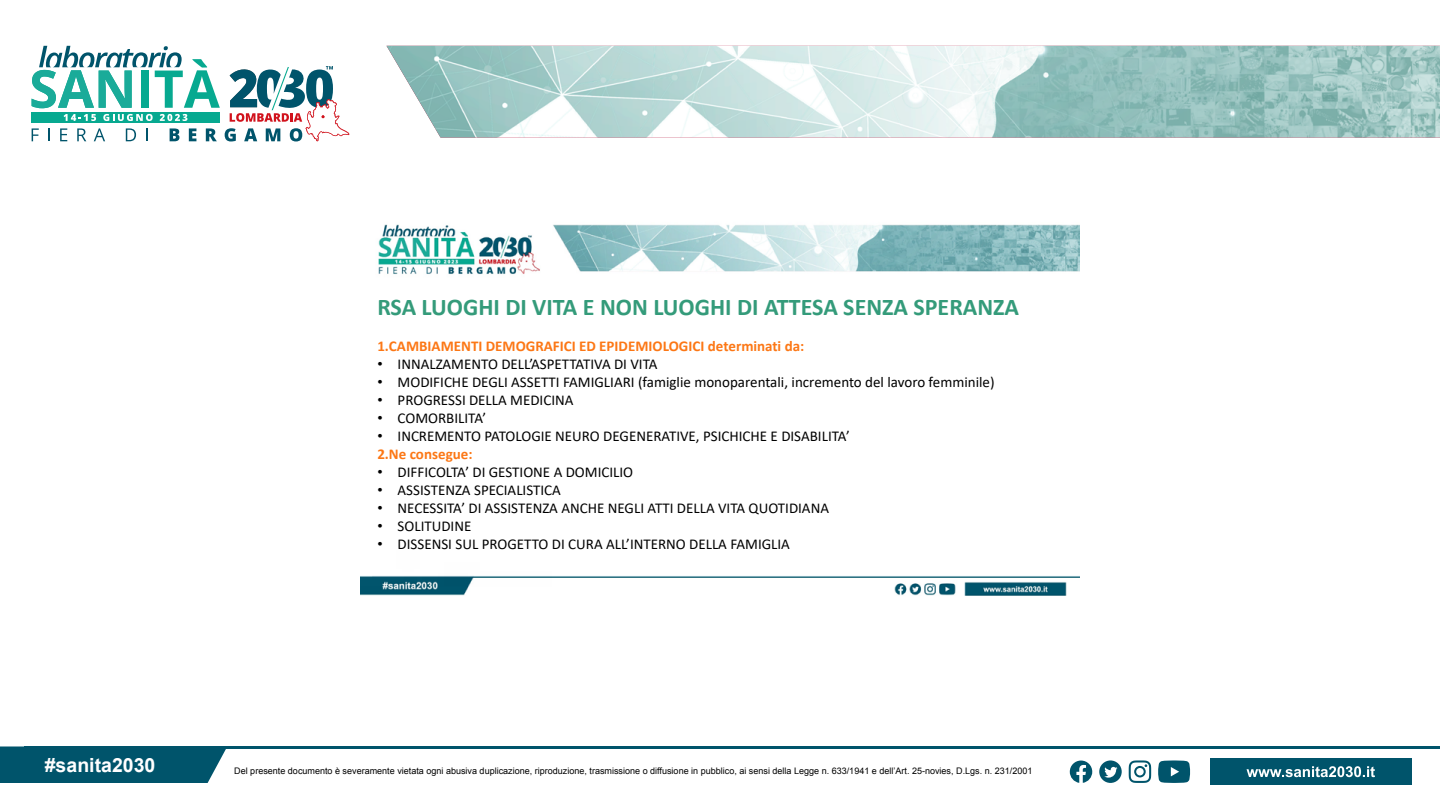
<style>
.page{position:relative;width:1440px;height:810px;background:#fff}
.page>*{position:absolute;margin:0;border:0;box-sizing:border-box;transform-origin:0 0}
.t1{font:700 24px "Calibri";color:#349b7a}
.t2{font:700 19.5px "Arial";color:#fff}
.t3{font:15px/18px "Calibri";color:#000}
.t4{font:700 15px "Calibri";color:#fc7715}
.t5{font:9px "Arial";color:#000}
.s1{font-family:"Arial"}
.s2{font-weight:700;color:#fc7715}
</style>
<div class="page">
<img style="left:386px;top:46px;width:1054px;height:92px">
<svg style="left:32px;top:46px;width:317px;height:95px"></svg>
<div style="left:0;top:746px;width:226px;height:37px;background:#00546b"></div>
<div style="left:1210px;top:759px;width:201px;height:26px;background:#00546b"></div>
<hr style="left:24px;top:746px;width:1416px;height:3px;background:#00546b">
<svg style="left:1247px;top:766px;width:128px;height:11px"></svg>
<svg style="left:1129px;top:760px;width:22px;height:23px"></svg>
<svg style="left:1158px;top:760px;width:32px;height:23px"></svg>
<svg style="left:1070px;top:761px;width:22px;height:22px"></svg>
<svg style="left:1099px;top:760px;width:23px;height:23px"></svg>
<img style="left:360px;top:224px;width:720px;height:372px">
<h1 class="t1" style="left:377px;top:290px;width:643px">RSA LUOGHI DI VITA E NON LUOGHI DI ATTESA SENZA SPERANZA</h1>
<p class="t4" style="left:377px;top:335px;width:428px">1.CAMBIAMENTI DEMOGRAFICI ED EPIDEMIOLOGICI determinati da:</p>
<p class="t3" style="left:377px;top:354px;width:282px"><span class="s1">•</span> INNALZAMENTO DELL’ASPETTATIVA DI VITA</p>
<p class="t3" style="left:377px;top:372px;width:619px"><span class="s1">•</span> MODIFICHE DEGLI ASSETTI FAMIGLIARI (famiglie monoparentali, incremento del lavoro femminile)</p>
<p class="t3" style="left:377px;top:390px;width:198px"><span class="s1">•</span> PROGRESSI DELLA MEDICINA</p>
<p class="t3" style="left:377px;top:408px;width:110px"><span class="s1">•</span> COMORBILITA’</p>
<p class="t3" style="left:377px;top:426px;width:474px"><span class="s1">•</span> INCREMENTO PATOLOGIE NEURO DEGENERATIVE, PSICHICHE E DISABILITA’<br><span class="s2">2.Ne consegue:</span></p>
<p class="t3" style="left:377px;top:462px;width:257px"><span class="s1">•</span> DIFFICOLTA’ DI GESTIONE A DOMICILIO</p>
<p class="t3" style="left:377px;top:480px;width:185px"><span class="s1">•</span> ASSISTENZA SPECIALISTICA</p>
<p class="t3" style="left:377px;top:498px;width:453px"><span class="s1">•</span> NECESSITA’ DI ASSISTENZA ANCHE NEGLI ATTI DELLA VITA QUOTIDIANA</p>
<p class="t3" style="left:377px;top:516px;width:96px"><span class="s1">•</span> SOLITUDINE</p>
<p class="t3" style="left:377px;top:534px;width:414px"><span class="s1">•</span> DISSENSI SUL PROGETTO DI CURA ALL’INTERNO DELLA FAMIGLIA</p>
<h2 class="t2" style="left:45px;top:752px;width:112px">#sanita2030</h2>
<p class="t5" style="left:234px;top:765px;width:800px">Del presente documento è severamente vietata ogni abusiva duplicazione, riproduzione, trasmissione o diffusione in pubblico, ai sensi della Legge n. 633/1941 e dell’Art. 25-novies, D.Lgs. n. 231/2001</p>
</div>
